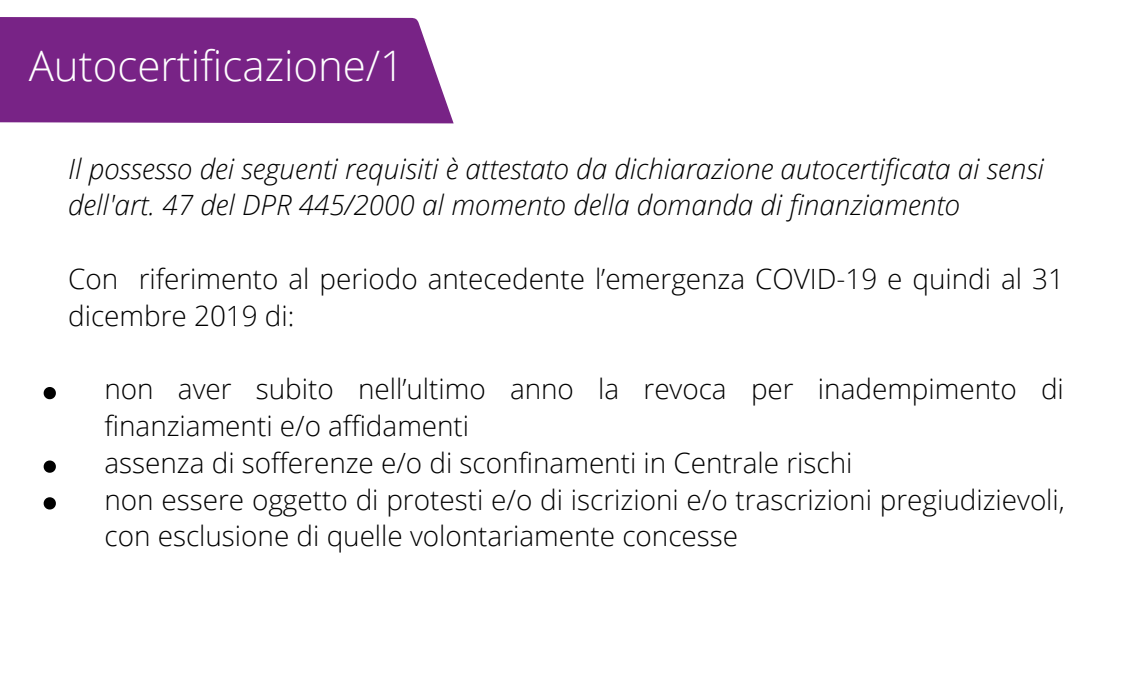
<style>
.page{position:relative;width:1134px;height:681px;background:#fff}
.page>*{position:absolute;margin:0;border:0;box-sizing:border-box;transform-origin:0 0}
.t1{font:300 42px "Open Sans";color:#fff}
.t2{font:300 28px/36.8px "Open Sans";color:#000}
.t3{font:italic 300 28px/36.8px "Open Sans";color:#000}
</style>
<div class="page">
<div style="left:0;top:17px;width:454px;height:107px;background:#782386"></div>
<svg style="left:44px;top:387px;width:12px;height:12px"></svg>
<svg style="left:44px;top:461px;width:12px;height:12px"></svg>
<svg style="left:44px;top:497px;width:12px;height:13px"></svg>
<h1 class="t1" style="left:29px;top:36px;width:377px">Autocertificazione/1</h1>
<p class="t3" style="left:68px;top:149px;width:977px">Il possesso dei seguenti requisiti è attestato da dichiarazione autocertificata ai sensi dell'art. 47 del DPR 445/2000 al momento della domanda di finanziamento</p>
<p class="t2" style="left:68px;top:260px;width:997px">Con riferimento al periodo antecedente l’emergenza COVID-19 e quindi al 31 dicembre 2019 di:</p>
<p class="t2" style="left:105px;top:370px;width:962px">non aver subito nell’ultimo anno la revoca per inadempimento di finanziamenti e/o affidamenti<br>assenza di sofferenze e/o di sconfinamenti in Centrale rischi<br>non essere oggetto di protesti e/o di iscrizioni e/o trascrizioni pregiudizievoli, con esclusione di quelle volontariamente concesse</p>
</div>
